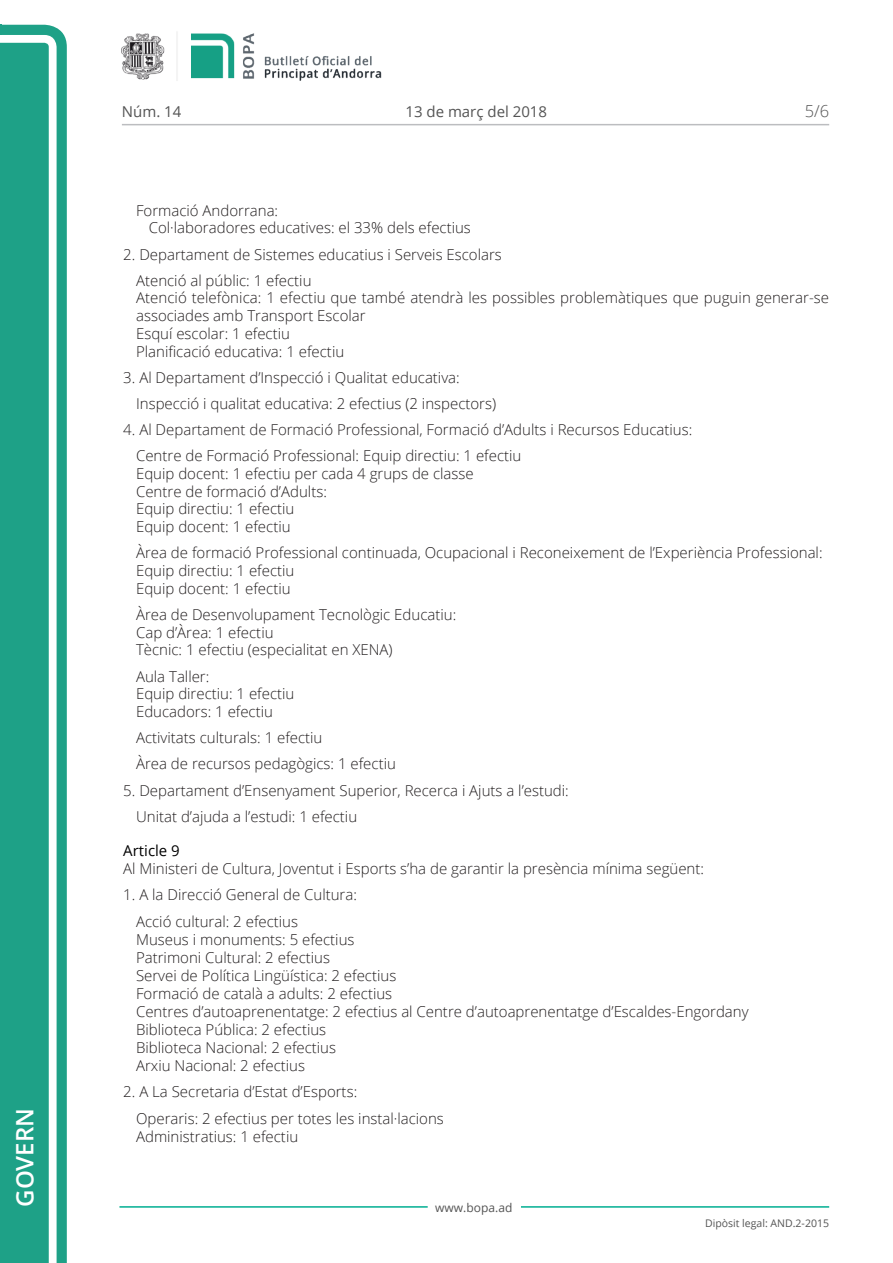
<style>
.page{position:relative;width:893px;height:1263px;background:#fff}
.page>*{position:absolute;margin:0;border:0;box-sizing:border-box;transform-origin:0 0}
.t1{font:600 24px "Open Sans";color:#fff}
.t2{font:300 16.5px "Open Sans";color:#545454}
.Body_text_NOS{font:300 15px/17.7px "Open Sans";color:#231f20}
.Body_text{font:300 15px "Open Sans";color:#231f20}
.Body_text_i{font:300 15px "Open Sans";color:#231f20}
.Body_text_ii{font:300 15px "Open Sans";color:#231f20}
.t3{font:15px "Open Sans";color:#545454}
.Titol_7{font:15px "Open Sans";color:#000}
.t4{font:12px "Open Sans";color:#545454}
.t5{font:10.5px "Open Sans";color:#545454}
</style>
<div class="page">
<svg style="left:0;top:25px;width:67px;height:1238px;fill:#1ea187"></svg>
<div style="left:0;top:43px;width:49px;height:1220px;background:#1ea187"></div>
<img style="left:122px;top:32px;width:260px;height:49px">
<hr style="left:119px;top:1206px;width:309px;height:2px;background:#00ae91">
<hr style="left:521px;top:1206px;width:308px;height:2px;background:#00ae91">
<hr style="left:122px;top:124px;width:707px;height:1px;background:#bcbdc0">
<h1 class="t1" style="left:8px;top:1207px;width:100px;rotate:-90deg">Govern</h1>
<p class="t3" style="left:122px;top:102px;width:61px">Núm. 14</p>
<p class="t3" style="left:405px;top:102px;width:143px">13 de març del 2018</p>
<p class="t2" style="left:805px;top:100px;width:26px">5/6</p>
<p class="Body_text_NOS" style="left:136px;top:201px;width:144px">Formació Andorrana:</p>
<p class="Body_text_ii" style="left:149px;top:218px;width:324px">Col·laboradores educatives: el 33% dels efectius</p>
<p class="Body_text" style="left:123px;top:244px;width:380px">2. Departament de Sistemes educatius i Serveis Escolars</p>
<p class="Body_text_NOS" style="left:136px;top:271px;width:177px">Atenció al públic: 1 efectiu</p>
<p class="Body_text_NOS" style="left:136px;top:289px;width:695px">Atenció telefònica: 1 efectiu que també atendrà les possibles problemàtiques que puguin generar-se associades amb Transport Escolar</p>
<p class="Body_text_NOS" style="left:136px;top:324px;width:155px">Esquí escolar: 1 efectiu</p>
<p class="Body_text_i" style="left:136px;top:341px;width:210px">Planificació educativa: 1 efectiu</p>
<p class="Body_text" style="left:123px;top:367px;width:338px">3. Al Departament d’Inspecció i Qualitat educativa:</p>
<p class="Body_text_i" style="left:136px;top:393px;width:362px">Inspecció i qualitat educativa: 2 efectius (2 inspectors)</p>
<p class="Body_text" style="left:123px;top:419px;width:570px">4. Al Departament de Formació Professional, Formació d’Adults i Recursos Educatius:</p>
<p class="Body_text_NOS" style="left:136px;top:447px;width:387px">Centre de Formació Professional: Equip directiu: 1 efectiu</p>
<p class="Body_text_NOS" style="left:136px;top:464px;width:339px">Equip docent: 1 efectiu per cada 4 grups de classe</p>
<p class="Body_text_NOS" style="left:136px;top:482px;width:192px">Centre de formació d’Adults:</p>
<p class="Body_text_NOS" style="left:136px;top:500px;width:160px">Equip directiu: 1 efectiu</p>
<p class="Body_text_i" style="left:136px;top:516px;width:156px">Equip docent: 1 efectiu</p>
<p class="Body_text_NOS" style="left:136px;top:544px;width:688px">Àrea de formació Professional continuada, Ocupacional i Reconeixement de l’Experiència Professional:</p>
<p class="Body_text_NOS" style="left:136px;top:561px;width:160px">Equip directiu: 1 efectiu</p>
<p class="Body_text_i" style="left:136px;top:578px;width:156px">Equip docent: 1 efectiu</p>
<p class="Body_text_NOS" style="left:136px;top:605px;width:322px">Àrea de Desenvolupament Tecnològic Educatiu:</p>
<p class="Body_text_NOS" style="left:136px;top:623px;width:139px">Cap d’Àrea: 1 efectiu</p>
<p class="Body_text_i" style="left:136px;top:640px;width:258px">Tècnic: 1 efectiu (especialitat en XENA)</p>
<p class="Body_text_NOS" style="left:136px;top:667px;width:75px">Aula Taller:</p>
<p class="Body_text_NOS" style="left:136px;top:685px;width:160px">Equip directiu: 1 efectiu</p>
<p class="Body_text_i" style="left:136px;top:701px;width:138px">Educadors: 1 efectiu</p>
<p class="Body_text_i" style="left:136px;top:727px;width:188px">Activitats culturals: 1 efectiu</p>
<p class="Body_text_i" style="left:136px;top:754px;width:261px">Àrea de recursos pedagògics: 1 efectiu</p>
<p class="Body_text" style="left:123px;top:780px;width:447px">5. Departament d’Ensenyament Superior, Recerca i Ajuts a l’estudi:</p>
<p class="Body_text_i" style="left:136px;top:806px;width:223px">Unitat d’ajuda a l’estudi: 1 efectiu</p>
<p class="Titol_7" style="left:123px;top:840px;width:58px">Article 9</p>
<p class="Body_text" style="left:123px;top:858px;width:582px">Al Ministeri de Cultura, Joventut i Esports s’ha de garantir la presència mínima següent:</p>
<p class="Body_text" style="left:123px;top:885px;width:235px">1. A la Direcció General de Cultura:</p>
<p class="Body_text_NOS" style="left:136px;top:912px;width:164px">Acció cultural: 2 efectius</p>
<p class="Body_text_NOS" style="left:136px;top:930px;width:220px">Museus i monuments: 5 efectius</p>
<p class="Body_text_NOS" style="left:136px;top:948px;width:196px">Patrimoni Cultural: 2 efectius</p>
<p class="Body_text_NOS" style="left:136px;top:966px;width:262px">Servei de Política Lingüística: 2 efectius</p>
<p class="Body_text_NOS" style="left:136px;top:984px;width:258px">Formació de català a adults: 2 efectius</p>
<p class="Body_text_NOS" style="left:136px;top:1002px;width:614px">Centres d’autoaprenentatge: 2 efectius al Centre d’autoaprenentatge d’Escaldes-Engordany</p>
<p class="Body_text_NOS" style="left:136px;top:1020px;width:192px">Biblioteca Pública: 2 efectius</p>
<p class="Body_text_NOS" style="left:136px;top:1038px;width:202px">Biblioteca Nacional: 2 efectius</p>
<p class="Body_text_i" style="left:136px;top:1055px;width:170px">Arxiu Nacional: 2 efectius</p>
<p class="Body_text" style="left:123px;top:1082px;width:235px">2. A La Secretaria d’Estat d’Esports:</p>
<p class="Body_text_NOS" style="left:136px;top:1109px;width:309px">Operaris: 2 efectius per totes les instal·lacions</p>
<p class="Body_text_i" style="left:136px;top:1126px;width:164px">Administratius: 1 efectiu</p>
<p class="t4" style="left:435px;top:1199px;width:79px">www.bopa.ad</p>
<p class="t5" style="left:705px;top:1216px;width:125px">Dipòsit legal: AND.2-2015</p>
</div>
